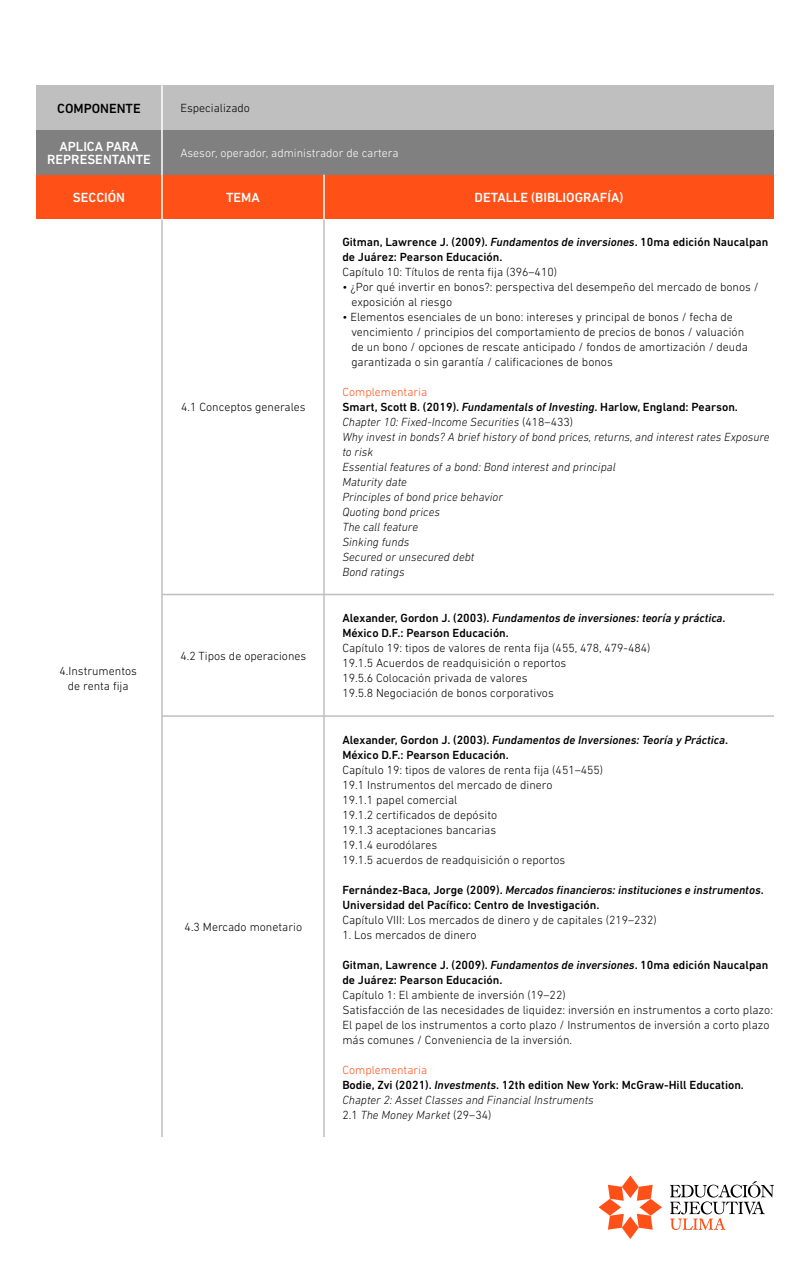
<style>
.page{position:relative;width:810px;height:1275px;background:#fff}
.page>*{position:absolute;margin:0;border:0;box-sizing:border-box;transform-origin:0 0}
.t1{font:500 13.5px/13.5px "DIN Next LT Pro";color:#fff;text-align:center}
.t2{font:500 13.5px "DIN Next LT Pro";color:#000}
.t3{font:300 12px/15px "DIN Next LT Pro";color:#000}
.t4{font:italic 300 12px/15px "DIN Next LT Pro";color:#000}
.t5{font:500 12px/15px "DIN Next LT Pro";color:#000}
.t6{font:300 12px "DIN Next LT Pro";color:#fff}
.s1{font-style:italic}
.s2{font-style:normal;color:#ff5117}
.s3{font-weight:500;font-style:normal}
.s4{font-weight:500}
.s5{font-style:normal}
</style>
<div class="page">
<div style="left:36px;top:175px;width:126px;height:44px;background:#ff5117"></div>
<div style="left:36px;top:130px;width:126px;height:45px;background:#808080"></div>
<div style="left:36px;top:85px;width:126px;height:45px;background:#bfbfbf"></div>
<div style="left:324px;top:175px;width:450px;height:44px;background:#ff5117"></div>
<div style="left:162px;top:175px;width:162px;height:44px;background:#ff5117"></div>
<div style="left:162px;top:130px;width:612px;height:45px;background:#808080"></div>
<div style="left:162px;top:85px;width:612px;height:45px;background:#bfbfbf"></div>
<hr style="left:161px;top:85px;width:2px;height:134px;background:#fff">
<hr style="left:323px;top:175px;width:2px;height:44px;background:#fff">
<hr style="left:161px;top:219px;width:2px;height:917px;background:#bfbfbf">
<hr style="left:162px;top:593px;width:612px;height:2px;background:#bfbfbf">
<hr style="left:162px;top:715px;width:612px;height:1px;background:#bfbfbf">
<hr style="left:323px;top:219px;width:2px;height:917px;background:#bfbfbf">
<svg style="left:599px;top:1175px;width:63px;height:63px"></svg>
<svg style="left:670px;top:1181px;width:104px;height:48px"></svg>
<p class="t2" style="left:57px;top:100px;width:85px">COMPONENTE</p>
<p class="t1" style="left:47px;top:139px;width:105px">APLICA PARA<br>REPRESENTANTE</p>
<p class="t1" style="left:73px;top:190px;width:54px">SECCIÓN</p>
<p class="t3" style="left:60px;top:663px;width:79px;text-align:center">4.Instrumentos de renta fija</p>
<p class="t3" style="left:180px;top:100px;width:71px">Especializado</p>
<p class="t6" style="left:180px;top:146px;width:220px">Asesor, operador, administrador de cartera</p>
<p class="t1" style="left:226px;top:191px;width:35px">TEMA</p>
<p class="t1" style="left:475px;top:191px;width:150px">DETALLE (BIBLIOGRAFÍA)</p>
<p class="t5" style="left:342px;top:234px;width:428px">Gitman, Lawrence J. (2009). <span class="s1">Fundamentos de inversiones</span>. 10ma edición Naucalpan de Juárez: Pearson Educación.</p>
<p class="t3" style="left:342px;top:264px;width:216px">Capítulo 10: Títulos de renta fija (396–410)</p>
<p class="t3" style="left:351px;top:279px;width:409px;text-indent:-9px">• ¿Por qué invertir en bonos?: perspectiva del desempeño del mercado de bonos / exposición al riesgo</p>
<p class="t3" style="left:351px;top:309px;width:398px;text-indent:-9px">• Elementos esenciales de un bono: intereses y principal de bonos / fecha de vencimiento / principios del comportamiento de precios de bonos / valuación de un bono / opciones de rescate anticipado / fondos de amortización / deuda garantizada o sin garantía / calificaciones de bonos</p>
<p class="t4" style="left:342px;top:384px;width:429px"><span class="s2">Complementaria<br></span><span class="s3">Smart, Scott B. (2019).</span> <span class="s4">Fundamentals of Investing</span><span class="s3">. Harlow, England: Pearson.<br></span>Chapter 10: Fixed-Income Securities <span class="s5">(418–433)<br></span>Why invest in bonds? A brief history of bond prices, returns, and interest rates Exposure to risk<br>Essential features of a bond: Bond interest and principal<br>Maturity date<br>Principles of bond price behavior<br>Quoting bond prices<br>The call feature<br>Sinking funds<br>Secured or unsecured debt<br>Bond ratings</p>
<p class="t5" style="left:342px;top:610px;width:385px">Alexander, Gordon J. (2003). <span class="s1">Fundamentos de inversiones: teoría y práctica</span>.<br>México D.F.: Pearson Educación.</p>
<p class="t3" style="left:342px;top:640px;width:310px">Capítulo 19: tipos de valores de renta fija (455, 478, 479-484)<br>19.1.5 Acuerdos de readquisición o reportos<br>19.5.6 Colocación privada de valores<br>19.5.8 Negociación de bonos corporativos</p>
<p class="t5" style="left:342px;top:732px;width:387px">Alexander, Gordon J. (2003). <span class="s1">Fundamentos de Inversiones: Teoría y Práctica</span>.<br>México D.F.: Pearson Educación.</p>
<p class="t3" style="left:342px;top:762px;width:262px">Capítulo 19: tipos de valores de renta fija (451–455)<br>19.1 Instrumentos del mercado de dinero<br>19.1.1 papel comercial<br>19.1.2 certificados de depósito<br>19.1.3 aceptaciones bancarias<br>19.1.4 eurodólares<br>19.1.5 acuerdos de readquisición o reportos</p>
<p class="t5" style="left:342px;top:882px;width:423px">Fernández-Baca, Jorge (2009). <span class="s1">Mercados financieros: instituciones e instrumentos</span>.<br>Universidad del Pacífico: Centro de Investigación.</p>
<p class="t3" style="left:342px;top:912px;width:316px">Capítulo VIII: Los mercados de dinero y de capitales (219–232)</p>
<p class="t3" style="left:342px;top:927px;width:136px">1. Los mercados de dinero</p>
<p class="t5" style="left:342px;top:957px;width:428px">Gitman, Lawrence J. (2009). <span class="s1">Fundamentos de inversiones</span>. 10ma edición Naucalpan de Juárez: Pearson Educación.</p>
<p class="t3" style="left:342px;top:987px;width:432px">Capítulo 1: El ambiente de inversión (19–22)<br>Satisfacción de las necesidades de liquidez: inversión en instrumentos a corto plazo:<br>El papel de los instrumentos a corto plazo / Instrumentos de inversión a corto plazo más comunes / Conveniencia de la inversión.</p>
<p class="t4" style="left:342px;top:1062px;width:403px"><span class="s2">Complementaria<br></span><span class="s3">Bodie, Zvi (2021).</span> <span class="s4">Investments</span><span class="s3">. 12th edition New York: McGraw-Hill Education.<br></span>Chapter 2: Asset Classes and Financial Instruments<br><span class="s5">2.1</span> The Money Market <span class="s5">(29–34)</span></p>
<p class="t3" style="left:181px;top:399px;width:126px">4.1 Conceptos generales</p>
<p class="t3" style="left:180px;top:648px;width:127px">4.2 Tipos de operaciones</p>
<p class="t3" style="left:185px;top:919px;width:119px">4.3 Mercado monetario</p>
</div>
